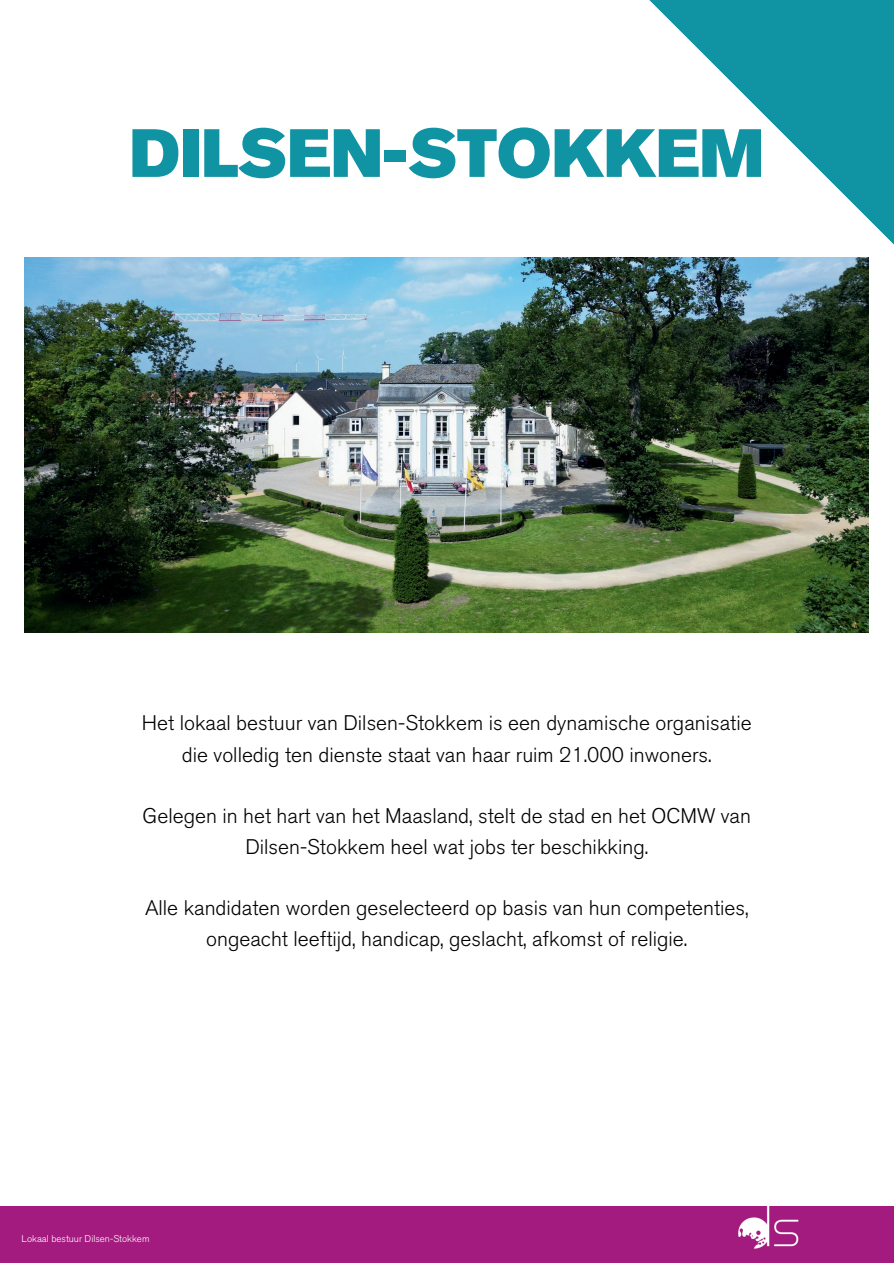
<style>
.page{position:relative;width:894px;height:1264px;background:#fff}
.page>*{position:absolute;margin:0;border:0;box-sizing:border-box;transform-origin:0 0}
.t1{font:67.5px "Anonymous";color:#1094a4}
.t2{font:21px/31.5px "Anonymous";color:#000;text-align:center}
.t3{font:9.75px "Anonymous";color:#fff}
</style>
<div class="page">
<div style="left:0;top:1206px;width:893px;height:56px;background:#a31b7e"></div>
<img style="left:738px;top:1206px;width:61px;height:43px">
<img style="left:25px;top:257px;width:843px;height:375px">
<svg style="left:588px;top:0;width:305px;height:395px"></svg>
<h1 class="t1" style="left:129px;top:114px;width:636px">DILSEN-STOKKEM</h1>
<p class="t2" style="left:142px;top:709px;width:611px">Het lokaal bestuur van Dilsen-Stokkem is een dynamische organisatie die volledig ten dienste staat van haar ruim 21.000 inwoners.</p>
<p class="t2" style="left:142px;top:801px;width:609px">Gelegen in het hart van het Maasland, stelt de stad en het OCMW van<br>Dilsen-Stokkem heel wat jobs ter beschikking.</p>
<p class="t2" style="left:145px;top:894px;width:605px">Alle kandidaten worden geselecteerd op basis van hun competenties, ongeacht leeftijd, handicap, geslacht, afkomst of religie.</p>
<p class="t3" style="left:22px;top:1234px;width:129px">Lokaal bestuur Dilsen-Stokkem</p>
</div>
